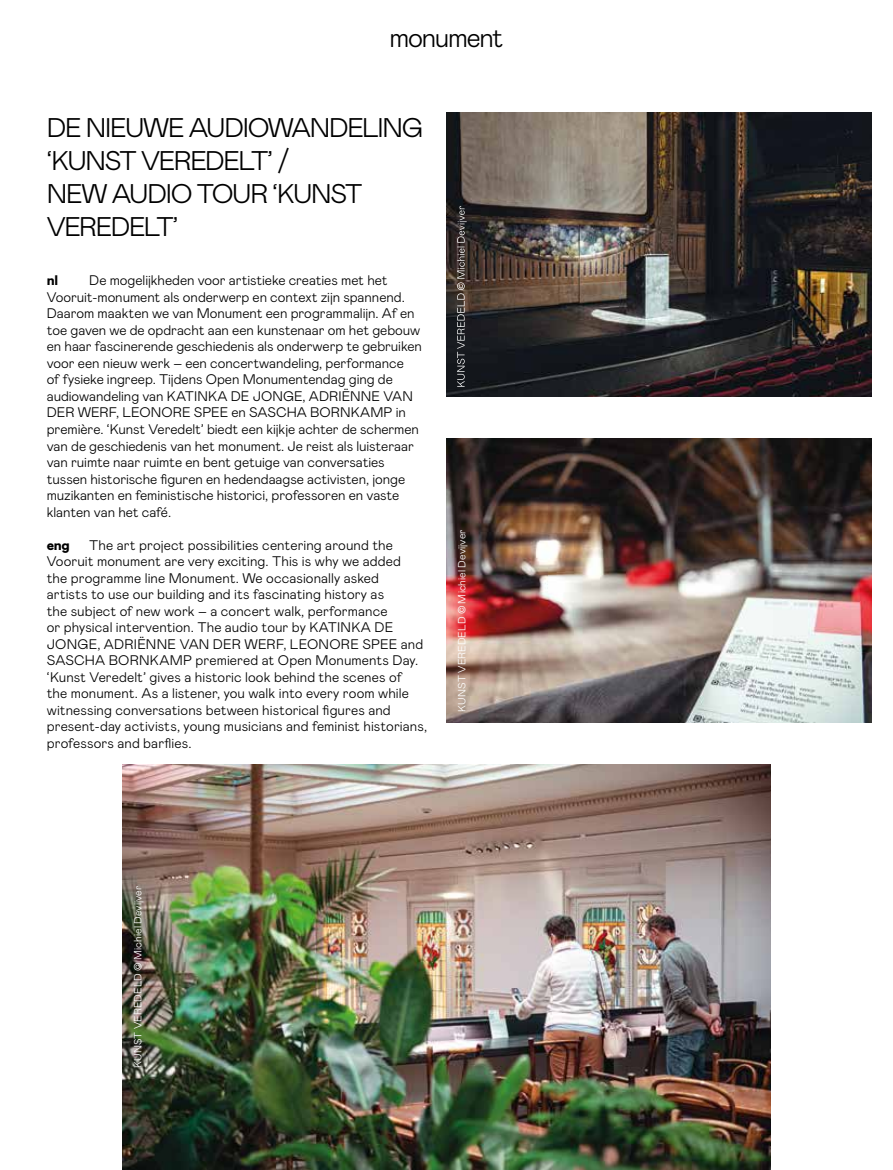
<style>
.page{position:relative;width:893px;height:1170px;background:#fff}
.page>*{position:absolute;margin:0;border:0;box-sizing:border-box;transform-origin:0 0}
.t1{font:300 27px/33px "Mabry Pro";letter-spacing:-.05em;color:#000}
.t2{font:300 13.8px/16.5px "Mabry Pro";color:#000}
.t3{font:900 13.8px "Mabry Pro";color:#000}
.t4{font:300 10.5px "Mabry Pro";letter-spacing:.005em;color:#fff}
</style>
<div class="page">
<img style="left:122px;top:764px;width:648px;height:405px">
<img style="left:446px;top:112px;width:426px;height:284px">
<img style="left:446px;top:438px;width:426px;height:284px">
<svg style="left:457px;top:206px;width:10px;height:180px;background:#4f4b4a"></svg>
<h1 class="t1" style="left:389px;top:19px;width:116px">monument</h1>
<h1 class="t1" style="left:47px;top:109px;width:378px">DE NIEUWE AUDIOWANDELING ‘KUNST VEREDELT’ /<br>NEW AUDIO TOUR ‘KUNST<br>VEREDELT’</h1>
<p class="t3" style="left:47px;top:271px;width:13px">nl</p>
<p class="t2" style="left:47px;top:271px;width:377px;text-indent:43px">De mogelijkheden voor artistieke creaties met het Vooruit-monument als onderwerp en context zijn spannend.<br>Daarom maakten we van Monument een programmalijn. Af en toe gaven we de opdracht aan een kunstenaar om het gebouw en haar fascinerende geschiedenis als onderwerp te gebruiken voor een nieuw werk – een concertwandeling, performance<br>of fysieke ingreep. Tijdens Open Monumentendag ging de audiowandeling van KATINKA DE JONGE, ADRIËNNE VAN DER WERF, LEONORE SPEE en SASCHA BORNKAMP in première. ‘Kunst Veredelt’ biedt een kijkje achter de schermen van de geschiedenis van het monument. Je reist als luisteraar van ruimte naar ruimte en bent getuige van conversaties tussen historische figuren en hedendaagse activisten, jonge muzikanten en feministische historici, professoren en vaste klanten van het café.</p>
<p class="t3" style="left:47px;top:535px;width:25px">eng</p>
<p class="t2" style="left:47px;top:535px;width:382px;text-indent:43px">The art project possibilities centering around the Vooruit monument are very exciting. This is why we added<br>the programme line Monument. We occasionally asked<br>artists to use our building and its fascinating history as<br>the subject of new work – a concert walk, performance<br>or physical intervention. The audio tour by KATINKA DE JONGE, ADRIËNNE VAN DER WERF, LEONORE SPEE and SASCHA BORNKAMP premiered at Open Monuments Day. ‘Kunst Veredelt’ gives a historic look behind the scenes of<br>the monument. As a listener, you walk into every room while witnessing conversations between historical figures and present-day activists, young musicians and feminist historians, professors and barflies.</p>
<p class="t4" style="left:454px;top:711px;width:183px;rotate:-90deg">KUNST VEREDELD © Michiel Devijver</p>
<p class="t4" style="left:130px;top:1067px;width:183px;rotate:-90deg">KUNST VEREDELD © Michiel Devijver</p>
</div>
